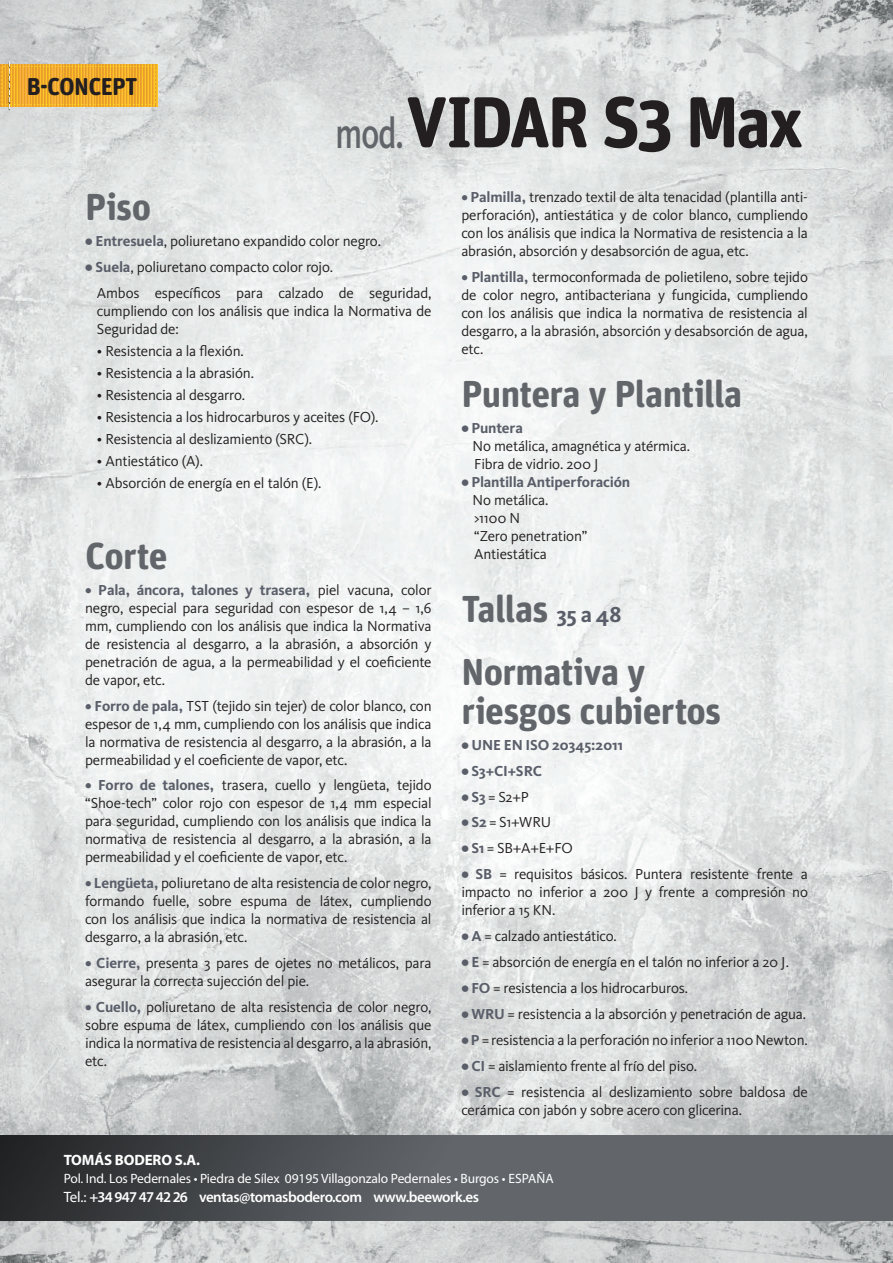
<style>
.page{position:relative;width:893px;height:1263px;background:#fff}
.page>*{position:absolute;margin:0;border:0;box-sizing:border-box;transform-origin:0 0}
.t1{font:700 72px "Unit Rounded OT";letter-spacing:-.045em;color:#231f20}
.t2{font:700 37.5px/63px "Unit Rounded OT";letter-spacing:-.02em;color:#62666b}
.t3{font:700 24.3px "Unit Rounded OT";letter-spacing:-.03em;color:#231f20}
.t4{font:15px/18px "Kievit OT";letter-spacing:-.015em;color:#231f20;text-align:justify}
.t5{font:600 15px "Myriad Pro";letter-spacing:-.03em;color:#fff}
.t6{font:700 15px "Kievit OT";letter-spacing:-.005em;color:#5a5e69}
.t7{font:700 15px "Myriad Pro";letter-spacing:-.01em;color:#fff}
.t8{font:13.5px "Myriad Pro";letter-spacing:-.01em;color:#fff}
.s1{font-family:"Kievit OT";font-weight:500;font-size:44.1px;color:#62666b}
.s2{font-weight:900;color:#5a5e69}
.s3{font-weight:700;color:#5a5e69}
.s4{font-family:"Kievit OT";font-size:22.5px;color:#5a5e69}
.s5{font-weight:900}
.s6{font-weight:400}
</style>
<div class="page">
<img style="left:0;top:0;width:893px;height:1262px">
<div style="left:0;top:1135px;width:893px;height:85px;background:#62666b"></div>
<div style="left:0;top:1135px;width:603px;height:85px;background:linear-gradient(to right,#282a2c,#6f7479)"></div>
<svg style="left:1px;top:64px;width:1px;height:42px"></svg>
<hr style="left:155px;top:64px;width:2px;height:42px;background:#f4b428">
<svg style="left:2px;top:60px;width:154px;height:51px;background:#ecb347"></svg>
<h3 class="t3" style="left:27px;top:72px;width:112px">B-CONCEPT</h3>
<h1 class="t1" style="left:336px;top:78px;width:470px"><span class="s1">mod.</span>VIDAR S3 Max</h1>
<h2 class="t2" style="left:85px;top:175px;width:68px">Piso</h2>
<p class="t4" style="left:85px;top:232px;width:297px"><span class="s2">•</span> <span class="s3">Entresuela</span>, poliuretano expandido color negro.</p>
<p class="t4" style="left:97px;top:254px;width:336px;line-height:26px;text-indent:-12px"><span class="s2">•</span> <span class="s3">Suela</span>, poliuretano compacto color rojo.<br>Ambos específicos para calzado de seguridad,</p>
<p class="t4" style="left:97px;top:302px;width:336px">cumpliendo con los análisis que indica la Normativa de<br>Seguridad de:</p>
<p class="t4" style="left:97px;top:342px;width:148px">• Resistencia a la flexión.</p>
<p class="t4" style="left:97px;top:364px;width:159px">• Resistencia a la abrasión.</p>
<p class="t4" style="left:97px;top:386px;width:150px">• Resistencia al desgarro.</p>
<p class="t4" style="left:97px;top:407px;width:283px">• Resistencia a los hidrocarburos y aceites (FO).</p>
<p class="t4" style="left:97px;top:429px;width:217px">• Resistencia al deslizamiento (SRC).</p>
<p class="t4" style="left:97px;top:451px;width:108px">• Antiestático (A).</p>
<p class="t4" style="left:97px;top:473px;width:226px">• Absorción de energía en el talón (E).</p>
<h2 class="t2" style="left:85px;top:524px;width:84px">Corte</h2>
<p class="t4" style="left:85px;top:580px;width:348px"><span class="s3">• Pala, áncora, talones y trasera,</span> piel vacuna, color negro, especial para seguridad con espesor de 1,4 – 1,6 mm, cumpliendo con los análisis que indica la Normativa de resistencia al desgarro, a la abrasión, a absorción y penetración de agua, a la permeabilidad y el coeficiente de vapor, etc.</p>
<p class="t4" style="left:85px;top:696px;width:348px"><span class="s3">• Forro de pala,</span> TST (tejido sin tejer) de color blanco, con espesor de 1,4 mm, cumpliendo con los análisis que indica la normativa de resistencia al desgarro, a la abrasión, a la permeabilidad y el coeficiente de vapor, etc.</p>
<p class="t4" style="left:85px;top:776px;width:348px"><span class="s3">• Forro de talones,</span> trasera, cuello y lengüeta, tejido “Shoe-tech” color rojo con espesor de 1,4 mm especial para seguridad, cumpliendo con los análisis que indica la normativa de resistencia al desgarro, a la abrasión, a la permeabilidad y el coeficiente de vapor, etc.</p>
<p class="t4" style="left:85px;top:874px;width:348px"><span class="s3">• Lengüeta,</span> poliuretano de alta resistencia de color negro, formando fuelle, sobre espuma de látex, cumpliendo con los análisis que indica la normativa de resistencia al desgarro, a la abrasión, etc.</p>
<p class="t4" style="left:85px;top:954px;width:348px"><span class="s3">• Cierre,</span> presenta 3 pares de ojetes no metálicos, para asegurar la correcta sujección del pie.</p>
<p class="t4" style="left:85px;top:998px;width:348px"><span class="s3">• Cuello,</span> poliuretano de alta resistencia de color negro, sobre espuma de látex, cumpliendo con los análisis que indica la normativa de resistencia al desgarro, a la abrasión, etc.</p>
<p class="t4" style="left:461px;top:188px;width:348px"><span class="s3">• Palmilla,</span> trenzado textil de alta tenacidad (plantilla anti&shy;perforación), antiestática y de color blanco, cumpliendo con los análisis que indica la Normativa de resistencia a la abrasión, absorción y desabsorción de agua, etc.</p>
<p class="t4" style="left:461px;top:267px;width:348px"><span class="s3">• Plantilla,</span> termoconformada de polietileno, sobre tejido de color negro, antibacteriana y fungicida, cumpliendo con los análisis que indica la normativa de resistencia al desgarro, a la abrasión, absorción y desabsorción de agua, etc.</p>
<h2 class="t2" style="left:461px;top:362px;width:283px">Puntera y Plantilla</h2>
<p class="t4" style="left:472px;top:418px;width:219px;text-align:left;text-indent:-11px"><span class="s2">•</span> <span class="s3">Puntera<br></span>No metálica, amagnética y atérmica.<br>Fibra de vidrio. 200 J</p>
<p class="t4" style="left:472px;top:472px;width:159px;text-align:left;text-indent:-11px"><span class="s2">•</span> <span class="s3">Plantilla Antiperforación<br></span>No metálica.<br>&gt;1100 N<br>“Zero penetration”<br>Antiestática</p>
<h2 class="t2" style="left:461px;top:577px;width:186px">Tallas <span class="s4">35 a 48<br></span>Normativa y</h2>
<h2 class="t2" style="left:461px;top:679px;width:261px">riesgos cubiertos</h2>
<p class="t6" style="left:461px;top:735px;width:163px"><span class="s5">•</span> UNE EN ISO 20345:2011</p>
<p class="t6" style="left:461px;top:761px;width:82px"><span class="s5">•</span> S3+CI+SRC</p>
<p class="t4" style="left:461px;top:787px;width:69px"><span class="s2">•</span> <span class="s3">S3</span> = S2+P</p>
<p class="t4" style="left:461px;top:813px;width:91px"><span class="s2">•</span> <span class="s3">S2</span> = S1+WRU</p>
<p class="t4" style="left:461px;top:839px;width:113px"><span class="s2">•</span> <span class="s3">S1</span> = SB+A+E+FO</p>
<p class="t4" style="left:461px;top:865px;width:348px"><span class="s2">•</span> <span class="s3">SB</span> = requisitos básicos. Puntera resistente frente a impacto no inferior a 200 J y frente a compresión no inferior a 15 KN.</p>
<p class="t4" style="left:461px;top:927px;width:157px"><span class="s2">•</span> <span class="s3">A</span> = calzado antiestático.</p>
<p class="t4" style="left:461px;top:953px;width:329px"><span class="s2">•</span> <span class="s3">E</span> = absorción de energía en el talón no inferior a 20 J.</p>
<p class="t4" style="left:461px;top:979px;width:228px"><span class="s2">•</span> <span class="s3">FO</span> = resistencia a los hidrocarburos.</p>
<p class="t4" style="left:461px;top:1005px;width:346px"><span class="s2">•</span> <span class="s3">WRU</span> = resistencia a la absorción y penetración de agua.</p>
<p class="t4" style="left:461px;top:1031px;width:348px"><span class="s2">•</span> <span class="s3">P</span> = resistencia a la perforación no inferior a 1100 Newton.</p>
<p class="t4" style="left:461px;top:1057px;width:237px"><span class="s2">•</span> <span class="s3">CI</span> = aislamiento frente al frío del piso.</p>
<p class="t4" style="left:461px;top:1083px;width:348px"><span class="s2">•</span> <span class="s3">SRC</span> = resistencia al deslizamiento sobre baldosa de cerámica con jabón y sobre acero con glicerina.</p>
<p class="t7" style="left:64px;top:1151px;width:138px">TOMÁS BODERO S.A.</p>
<p class="t8" style="left:64px;top:1171px;width:492px">Pol. Ind. Los Pedernales • Piedra de Sílex 09195 Villagonzalo Pedernales • Burgos • ESPAÑA</p>
<p class="t5" style="left:64px;top:1189px;width:417px"><span class="s6">Tel.:</span> +34 947 47 42 26 ventas@tomasbodero.com www.beework.es</p>
</div>
